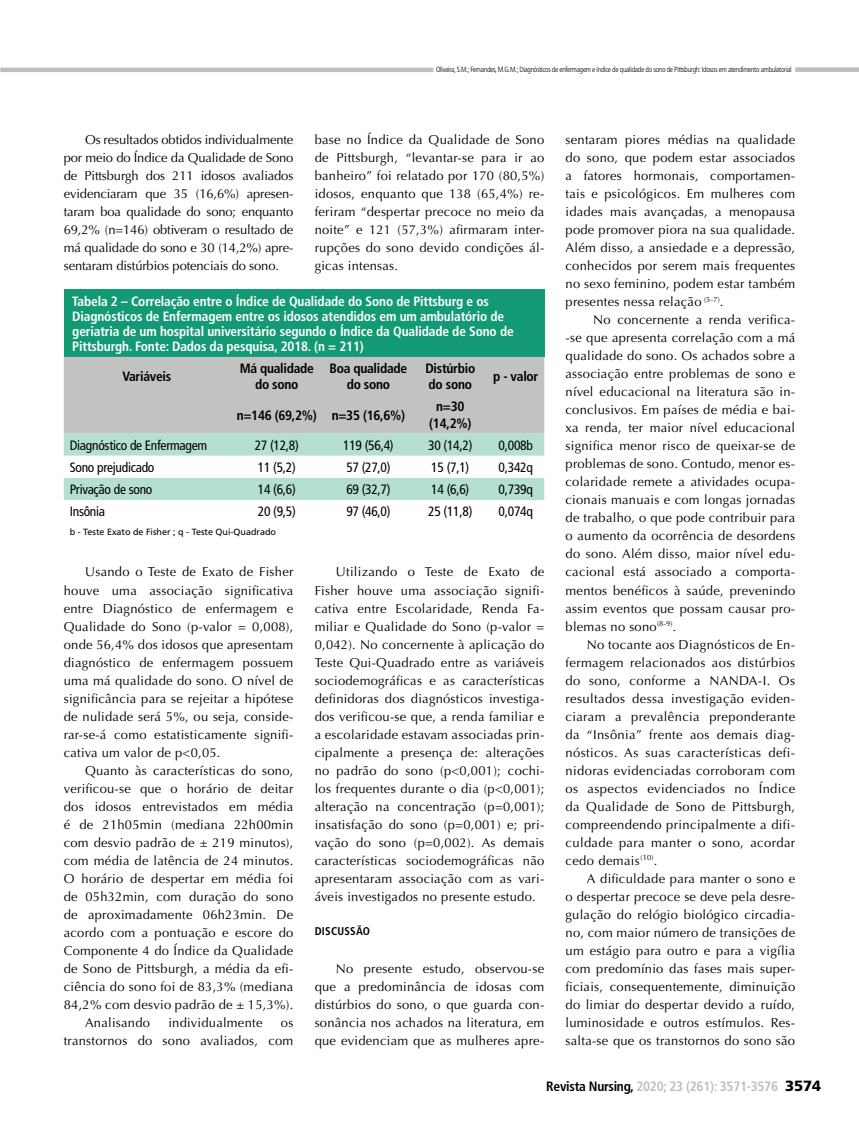
<style>
.page{position:relative;width:859px;height:1132px;background:#fff}
.page>*{position:absolute;margin:0;border:0;box-sizing:border-box;transform-origin:0 0}
.t1{font:700 condensed 13.5px/15px "Frutiger LT Std";letter-spacing:-.01em;color:#fff}
.t2{font:condensed 13.5px "Frutiger LT Std";letter-spacing:-.02em;color:#000}
.t3{font:700 condensed 13.5px/16.2px "Frutiger LT Std";letter-spacing:-.02em;color:#000;text-align:center}
.t4{font:700 condensed 13.5px "Frutiger LT Std";letter-spacing:-.02em;color:#bcbec0}
.t5{font:12.9px/18px "Optima LT Std";letter-spacing:.02em;color:#000;text-align:justify}
.t6{font:700 condensed 11.25px "Frutiger LT Std";letter-spacing:.02em;color:#000}
.t7{font:9px "Frutiger LT Std";color:#000}
.t8{font:300 condensed 7.5px "Frutiger LT Std";letter-spacing:-.04em;color:#000}
.s1{color:#000}
.s2{font-weight:900;font-stretch:normal;font-size:14.85px;color:#000}
</style>
<div class="page">
<hr style="left:0;top:68px;width:433px;height:4px;background:#bcbec0">
<div style="left:795px;top:67px;width:64px;height:5px;background:#bcbec0"></div>
<div style="left:64px;top:289px;width:480px;height:68px;background:#139a74"></div>
<svg style="left:64px;top:357px;width:480px;height:98px;background:#bfc8c5"></svg>
<svg style="left:64px;top:455px;width:480px;height:45px"></svg>
<p class="t8" style="left:436px;top:65px;width:357px">Oliveira, S.M.; Fernandes, M.G.M.; Diagnósticos de enfermagem e índice de qualidade do sono de Pittsburgh: Idosos em atendimento ambulatorial</p>
<p class="t5" style="left:64px;top:131px;width:231px;text-indent:21px">Os resultados obtidos individualmente por meio do Índice da Qualidade de Sono de Pittsburgh dos 211 idosos avaliados evidenciaram que 35 (16,6%) apresen&shy;taram boa qualidade do sono; enquanto 69,2% (n=146) obtiveram o resultado de má qualidade do sono e 30 (14,2%) apre&shy;sentaram distúrbios potenciais do sono.</p>
<p class="t5" style="left:315px;top:131px;width:231px">base no Índice da Qualidade de Sono de Pittsburgh, “levantar-se para ir ao banheiro” foi relatado por 170 (80,5%) idosos, enquanto que 138 (65,4%) re&shy;feriram “despertar precoce no meio da noite” e 121 (57,3%) afirmaram inter&shy;rupções do sono devido condições ál&shy;gicas intensas.</p>
<p class="t1" style="left:72px;top:293px;width:443px">Tabela 2 – Correlação entre o Índice de Qualidade do Sono de Pittsburg e os Diagnósticos de Enfermagem entre os idosos atendidos em um ambulatório de geriatria de um hospital universitário segundo o Índice da Qualidade de Sono de Pittsburgh. Fonte: Dados da pesquisa, 2018. (n = 211)</p>
<p class="t3" style="left:123px;top:368px;width:50px">Variáveis</p>
<p class="t3" style="left:240px;top:360px;width:76px">Má qualidade do sono</p>
<p class="t3" style="left:330px;top:360px;width:79px">Boa qualidade do sono</p>
<p class="t3" style="left:425px;top:360px;width:51px;text-align:left">Distúrbio do sono</p>
<p class="t3" style="left:493px;top:368px;width:46px">p - valor</p>
<p class="t3" style="left:237px;top:406px;width:170px">n=146 (69,2%) n=35 (16,6%)</p>
<p class="t3" style="left:429px;top:398px;width:44px">n=30 (14,2%)</p>
<p class="t2" style="left:70px;top:437px;width:139px">Diagnóstico de Enfermagem</p>
<p class="t2" style="left:255px;top:437px;width:46px">27 (12,8)</p>
<p class="t2" style="left:343px;top:437px;width:52px">119 (56,4)</p>
<p class="t2" style="left:428px;top:437px;width:46px">30 (14,2)</p>
<p class="t2" style="left:499px;top:437px;width:36px">0,008b</p>
<p class="t2" style="left:70px;top:459px;width:86px">Sono prejudicado</p>
<p class="t2" style="left:258px;top:459px;width:40px">11 (5,2)</p>
<p class="t2" style="left:346px;top:459px;width:46px">57 (27,0)</p>
<p class="t2" style="left:431px;top:459px;width:40px">15 (7,1)</p>
<p class="t2" style="left:499px;top:459px;width:36px">0,342q</p>
<p class="t2" style="left:70px;top:481px;width:84px">Privação de sono</p>
<p class="t2" style="left:258px;top:481px;width:40px">14 (6,6)</p>
<p class="t2" style="left:346px;top:481px;width:46px">69 (32,7)</p>
<p class="t2" style="left:431px;top:481px;width:40px">14 (6,6)</p>
<p class="t2" style="left:499px;top:481px;width:36px">0,739q</p>
<p class="t2" style="left:70px;top:503px;width:37px">Insônia</p>
<p class="t2" style="left:258px;top:503px;width:40px">20 (9,5)</p>
<p class="t2" style="left:346px;top:503px;width:46px">97 (46,0)</p>
<p class="t2" style="left:428px;top:503px;width:46px">25 (11,8)</p>
<p class="t2" style="left:499px;top:503px;width:36px">0,074q</p>
<p class="t7" style="left:70px;top:526px;width:208px">b - Teste Exato de Fisher ; q - Teste Qui-Quadrado</p>
<p class="t5" style="left:64px;top:563px;width:231px;text-indent:21px">Usando o Teste de Exato de Fisher houve uma associação significativa entre Diagnóstico de enfermagem e Qualidade do Sono (p-valor = 0,008), onde 56,4% dos idosos que apresentam diagnóstico de enfermagem possuem uma má qualidade do sono. O nível de significância para se rejeitar a hipótese de nulidade será 5%, ou seja, conside&shy;rar-se-á como estatisticamente signifi&shy;cativa um valor de p&lt;0,05.</p>
<p class="t5" style="left:85px;top:761px;width:210px">Quanto às características do sono,</p>
<p class="t5" style="left:64px;top:779px;width:231px">verificou-se que o horário de deitar</p>
<p class="t5" style="left:64px;top:797px;width:231px">dos idosos entrevistados em média</p>
<p class="t5" style="left:64px;top:815px;width:231px">é de 21h05min (mediana 22h00min</p>
<p class="t5" style="left:64px;top:833px;width:231px">com desvio padrão de ± 219 minutos),</p>
<p class="t5" style="left:64px;top:851px;width:231px">com média de latência de 24 minutos.</p>
<p class="t5" style="left:64px;top:869px;width:231px">O horário de despertar em média foi</p>
<p class="t5" style="left:64px;top:887px;width:231px">de 05h32min, com duração do sono</p>
<p class="t5" style="left:64px;top:905px;width:231px">de aproximadamente 06h23min. De</p>
<p class="t5" style="left:64px;top:923px;width:231px">acordo com a pontuação e escore do</p>
<p class="t5" style="left:64px;top:941px;width:231px">Componente 4 do Índice da Qualidade</p>
<p class="t5" style="left:64px;top:959px;width:231px">de Sono de Pittsburgh, a média da efi-</p>
<p class="t5" style="left:64px;top:977px;width:231px">ciência do sono foi de 83,3% (mediana</p>
<p class="t5" style="left:64px;top:995px;width:231px">84,2% com desvio padrão de ± 15,3%).</p>
<p class="t5" style="left:85px;top:1013px;width:66px">Analisando</p>
<p class="t5" style="left:168px;top:1013px;width:96px">individualmente</p>
<p class="t5" style="left:64px;top:1013px;width:231px;text-align:right">os<br>transtornos do sono avaliados, com</p>
<p class="t5" style="left:315px;top:563px;width:231px;text-indent:21px">Utilizando o Teste de Exato de Fisher houve uma associação signifi&shy;cativa entre Escolaridade, Renda Fa&shy;miliar e Qualidade do Sono (p-valor = 0,042). No concernente à aplicação do Teste Qui-Quadrado entre as variáveis sociodemográficas e as características definidoras dos diagnósticos investiga&shy;dos verificou-se que, a renda familiar e a escolaridade estavam associadas prin&shy;cipalmente a presença de: alterações no padrão do sono (p&lt;0,001); cochi&shy;los frequentes durante o dia (p&lt;0,001); alteração na concentração (p=0,001); insatisfação do sono (p=0,001) e; pri&shy;vação do sono (p=0,002). As demais características sociodemográficas não apresentaram associação com as vari&shy;áveis investigados no presente estudo.</p>
<p class="t6" style="left:315px;top:924px;width:57px">DISCUSSÃO</p>
<p class="t5" style="left:315px;top:959px;width:231px;text-indent:21px">No presente estudo, observou-se que a predominância de idosas com distúrbios do sono, o que guarda con&shy;sonância nos achados na literatura, em que evidenciam que as mulheres apre-</p>
<p class="t5" style="left:566px;top:131px;width:231px">sentaram piores médias na qualidade do sono, que podem estar associados a fatores hormonais, comportamen&shy;tais e psicológicos. Em mulheres com idades mais avançadas, a menopausa pode promover piora na sua qualidade.<br>Além disso, a ansiedade e a depressão, conhecidos por serem mais frequentes no sexo feminino, podem estar também presentes nessa relação <sup>(5-7)</sup>.</p>
<p class="t5" style="left:566px;top:311px;width:231px;text-indent:28px">No concernente a renda verifica--se que apresenta correlação com a má qualidade do sono. Os achados sobre a associação entre problemas de sono e nível educacional na literatura são in&shy;conclusivos. Em países de média e bai&shy;xa renda, ter maior nível educacional significa menor risco de queixar-se de problemas de sono. Contudo, menor es&shy;colaridade remete a atividades ocupa&shy;cionais manuais e com longas jornadas de trabalho, o que pode contribuir para o aumento da ocorrência de desordens do sono. Além disso, maior nível edu&shy;cacional está associado a comporta&shy;mentos benéficos à saúde, prevenindo assim eventos que possam causar pro&shy;blemas no sono<sup>(8-9)</sup>.</p>
<p class="t5" style="left:566px;top:635px;width:231px;text-indent:21px">No tocante aos Diagnósticos de En&shy;fermagem relacionados aos distúrbios do sono, conforme a NANDA-I. Os resultados dessa investigação eviden&shy;ciaram a prevalência preponderante da “Insônia” frente aos demais diag&shy;nósticos. As suas características defi&shy;nidoras evidenciadas corroboram com os aspectos evidenciados no Índice da Qualidade de Sono de Pittsburgh, compreendendo principalmente a difi&shy;culdade para manter o sono, acordar cedo demais<sup>(10)</sup>.</p>
<p class="t5" style="left:566px;top:869px;width:231px;text-indent:21px">A dificuldade para manter o sono e o despertar precoce se deve pela desre&shy;gulação do relógio biológico circadia&shy;no, com maior número de transições de um estágio para outro e para a vigília com predomínio das fases mais super&shy;ficiais, consequentemente, diminuição do limiar do despertar devido a ruído, luminosidade e outros estímulos. Res&shy;salta-se que os transtornos do sono são</p>
<p class="t4" style="left:546px;top:1077px;width:276px"><span class="s1">Revista Nursing,</span> 2020; 23 (261): 3571-3576 <span class="s2">3574</span></p>
</div>
